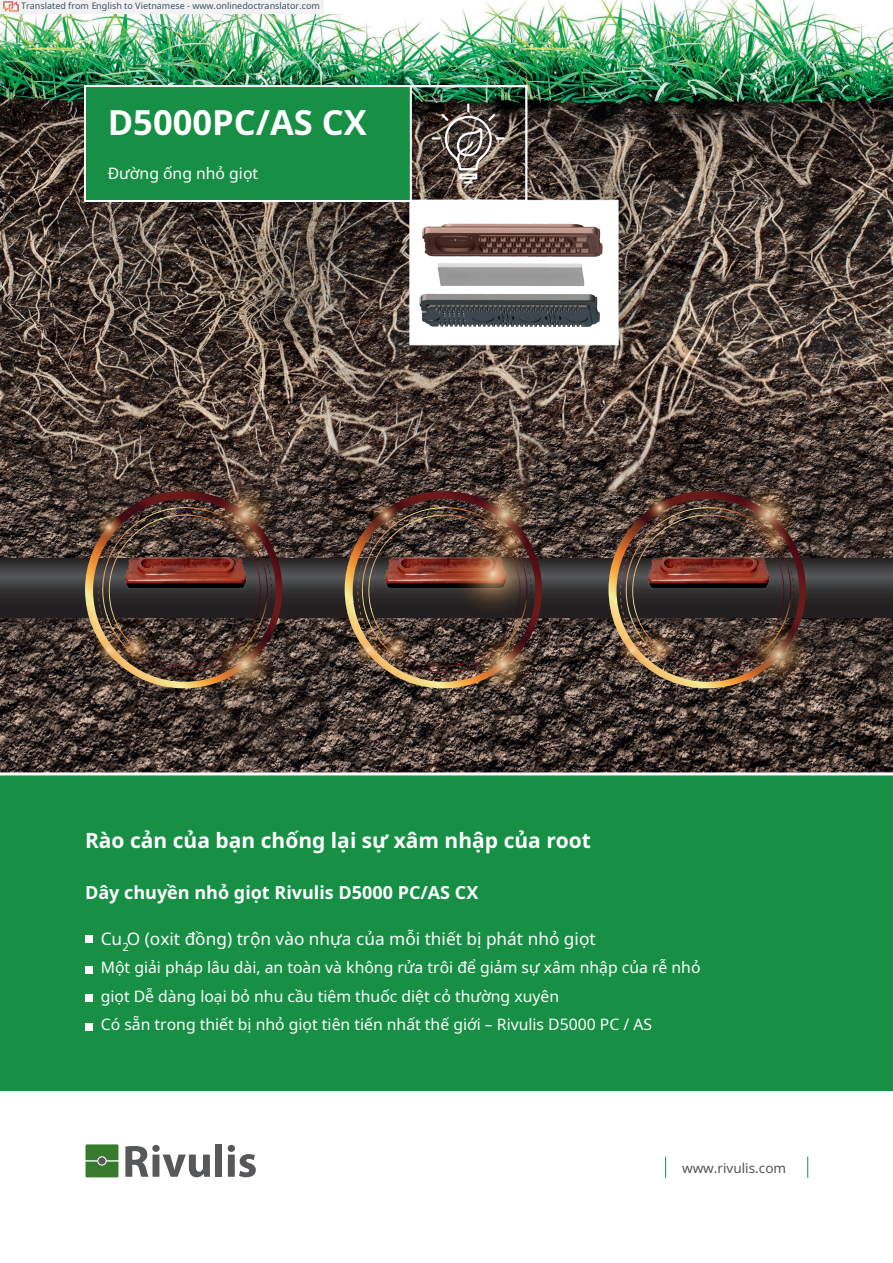
<style>
.page{position:relative;width:893px;height:1263px;background:#fff}
.page>*{position:absolute;margin:0;border:0;box-sizing:border-box;transform-origin:0 0}
.t1{font:700 34.5px "Noto Sans";color:#fff}
.t2{font:700 21px "Noto Sans";color:#fff}
.t3{font:700 18px "Noto Sans";color:#fff}
.t4{font:17.25px "Noto Sans";color:#fff}
.t5{font:15.75px/28.5px "Noto Sans";color:#fff}
.t6{font:13.5px "Noto Sans";color:#545453}
.t7{font:11.25px "Noto Sans";color:#fff}
.t8{font:9px "Noto Sans";color:rgb(15 43 70/.8)}
</style>
<div class="page">
<img style="left:0;top:0;width:893px;height:772px">
<div style="left:0;top:774px;width:893px;height:317px;background:#179045"></div>
<svg style="left:85px;top:1144px;width:33px;height:33px"></svg>
<svg style="left:125px;top:1145px;width:85px;height:32px"></svg>
<div style="left:215px;top:1144px;width:7px;height:33px;background:#57585a"></div>
<svg style="left:228px;top:1145px;width:28px;height:32px"></svg>
<div style="left:98px;top:1157px;width:8px;height:7px;background:#57585a;border-radius:50%"></div>
<svg style="left:665px;top:1157px;width:1px;height:21px"></svg>
<svg style="left:807px;top:1157px;width:1px;height:21px"></svg>
<hr style="left:0;top:772px;width:893px;height:3px;background:#fff">
<svg style="left:409px;top:200px;width:210px;height:145px"></svg>
<div style="left:85px;top:935px;width:7px;height:8px;background:#fff"></div>
<div style="left:85px;top:966px;width:7px;height:7px;background:#fff"></div>
<div style="left:85px;top:994px;width:7px;height:8px;background:#fff"></div>
<div style="left:85px;top:1023px;width:7px;height:7px;background:#fff"></div>
<svg style="left:0;top:558px;width:893px;height:60px;background:#343334"></svg>
<img style="left:468px;top:479px;width:72px;height:12px">
<img style="left:208px;top:479px;width:72px;height:12px">
<img style="left:732px;top:479px;width:71px;height:12px">
<img style="left:209px;top:688px;width:71px;height:11px">
<img style="left:467px;top:688px;width:72px;height:11px">
<img style="left:743px;top:619px;width:71px;height:72px">
<img style="left:85px;top:491px;width:197px;height:197px">
<img style="left:345px;top:491px;width:197px;height:197px">
<img style="left:608px;top:491px;width:198px;height:197px">
<img style="left:446px;top:526px;width:93px;height:94px">
<div style="left:409px;top:85px;width:118px;height:117px;border:2px solid #fff"></div>
<svg style="left:430px;top:102px;width:76px;height:83px;background:#5f544f"></svg>
<div style="left:84px;top:85px;width:328px;height:117px;background:#179045;border:2px solid #fff"></div>
<div style="left:0;top:0;width:324px;height:14px;background:#f2f2f2"></div>
<img style="left:4px;top:1px;width:15px;height:14px">
<p class="t8" style="left:21px;top:-1px;width:300px">Translated from English to Vietnamese - www.onlinedoctranslator.com</p>
<h1 class="t1" style="left:108px;top:98px;width:261px">D5000PC/AS CX</h1>
<p class="t5" style="left:108px;top:159px;width:152px">Đường ống nhỏ giọt</p>
<h2 class="t2" style="left:85px;top:825px;width:507px">Rào cản của bạn chống lại sự xâm nhập của root</h2>
<p class="t3" style="left:85px;top:879px;width:395px">Dây chuyền nhỏ giọt Rivulis D5000 PC/AS CX</p>
<p class="t4" style="left:101px;top:926px;width:496px">Cu O (oxit đồng) trộn vào nhựa của mỗi thiết bị phát nhỏ giọt</p>
<p class="t5" style="left:101px;top:953px;width:601px">Một giải pháp lâu dài, an toàn và không rửa trôi để giảm sự xâm nhập của rễ nhỏ giọt Dễ dàng loại bỏ nhu cầu tiêm thuốc diệt cỏ thường xuyên<br>Có sẵn trong thiết bị nhỏ giọt tiên tiến nhất thế giới – Rivulis D5000 PC / AS</p>
<p class="t7" style="left:123px;top:939px;width:8px">2</p>
<p class="t6" style="left:682px;top:1159px;width:106px">www.rivulis.com</p>
</div>
